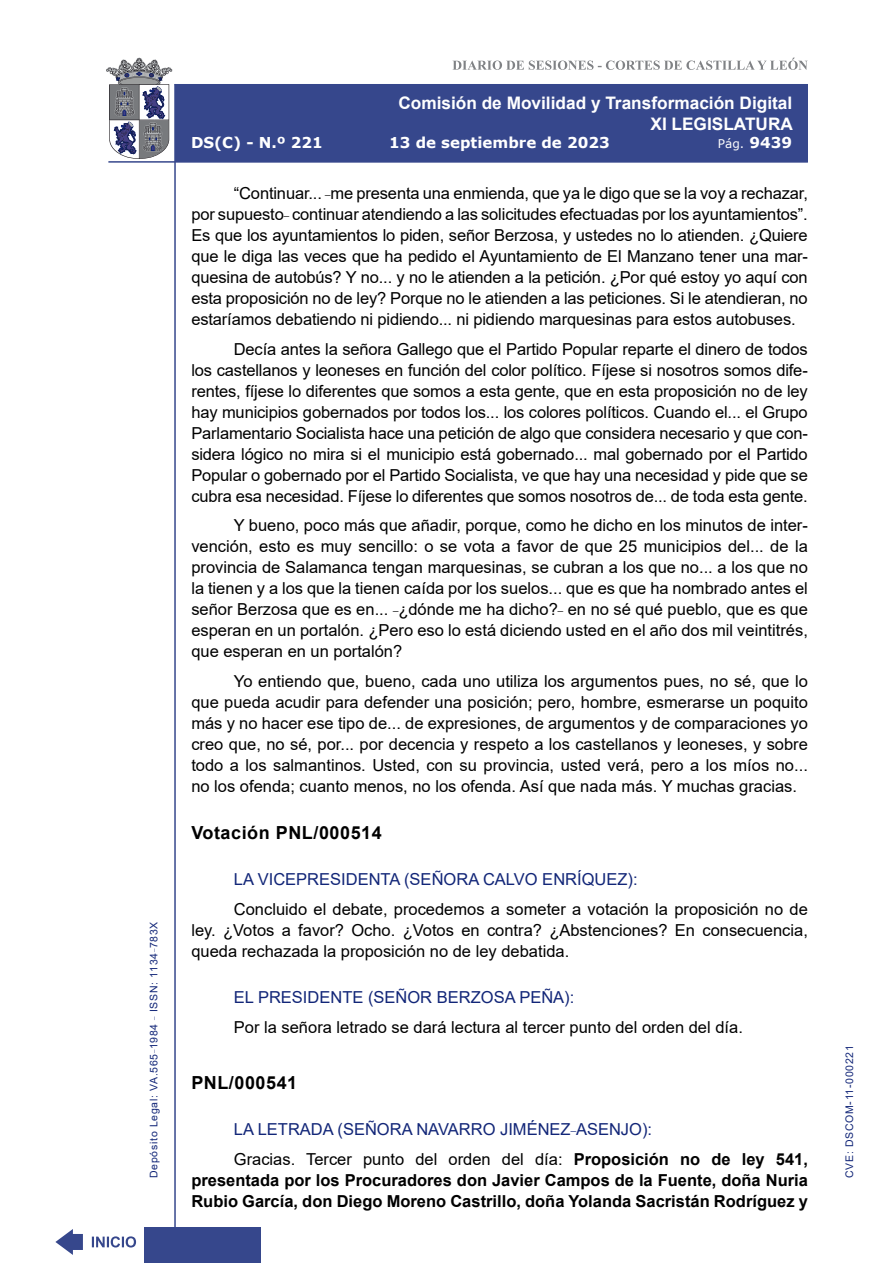
<style>
.page{position:relative;width:893px;height:1263px;background:#fff}
.page>*{position:absolute;margin:0;border:0;box-sizing:border-box;transform-origin:0 0}
.MarcadorSegundoNivel{font:700 18px "Arial";letter-spacing:.03em;color:#000}
.MarcadorPrimerNivel{font:700 18px "Arial";letter-spacing:.03em;color:#000}
.t1{font:700 17.25px/20.7px "Arial";color:#fff;text-align:right}
.t2{font:16.5px/21px "Arial";color:#000;text-align:justify}
.t3{font:700 16.5px/21px "Arial";color:#000;text-align:justify}
.Orador{font:16.5px "Arial";color:#122678}
.t4{font:700 15px "Verdana";color:#fff}
.t5{font:12px "Verdana";color:#fff}
.t6{font:10.5px "Arial";letter-spacing:.065em;color:#122678}
.s1{font-weight:700;font-size:15px}
.s2{font-weight:400}
</style>
<div class="page">
<svg style="left:452px;top:58px;width:356px;height:12px"></svg>
<hr style="left:174px;top:84px;width:2px;height:1179px;background:#36478c">
<div style="left:144px;top:1227px;width:117px;height:36px;background:#36478c"></div>
<div style="left:175px;top:84px;width:633px;height:78px;background:#36478c"></div>
<hr style="left:108px;top:161px;width:700px;height:2px;background:#36478c">
<svg style="left:92px;top:1236px;width:44px;height:11px"></svg>
<svg style="left:55px;top:1229px;width:28px;height:26px"></svg>
<svg style="left:106px;top:58px;width:66px;height:101px"></svg>
<p class="t6" style="left:146px;top:1178px;width:258px;rotate:-90deg">Depósito Legal: VA.565<sup>_</sup>1984 <sup>_</sup> ISSN: 1134<sup>_</sup>783X</p>
<p class="t1" style="left:398px;top:93px;width:396px">Comisión de Movilidad y Transformación Digital<br>XI LEGISLATURA</p>
<p class="t4" style="left:191px;top:132px;width:133px">DS(C) - N.º 221</p>
<p class="t4" style="left:389px;top:132px;width:222px">13 de septiembre de 2023</p>
<p class="t5" style="left:718px;top:135px;width:76px">Pág. <span class="s1">9439</span></p>
<p class="t2" style="left:191px;top:183px;width:618px;text-indent:43px">“Continuar... <sup>_</sup>me presenta una enmienda, que ya le digo que se la voy a rechazar, por supuesto<sup>_</sup> continuar atendiendo a las solicitudes efectuadas por los ayuntamientos”.<br>Es que los ayuntamientos lo piden, señor Berzosa, y ustedes no lo atienden. ¿Quiere que le diga las veces que ha pedido el Ayuntamiento de El Manzano tener una mar&shy;quesina de autobús? Y no... y no le atienden a la petición. ¿Por qué estoy yo aquí con esta proposición no de ley? Porque no le atienden a las peticiones. Si le atendieran, no estaríamos debatiendo ni pidiendo... ni pidiendo marquesinas para estos autobuses.</p>
<p class="t2" style="left:191px;top:338px;width:618px;text-indent:43px">Decía antes la señora Gallego que el Partido Popular reparte el dinero de todos los castellanos y leoneses en función del color político. Fíjese si nosotros somos dife&shy;rentes, fíjese lo diferentes que somos a esta gente, que en esta proposición no de ley hay municipios gobernados por todos los... los colores políticos. Cuando el... el Grupo Parlamentario Socialista hace una petición de algo que considera necesario y que con&shy;sidera lógico no mira si el municipio está gobernado... mal gobernado por el Partido Popular o gobernado por el Partido Socialista, ve que hay una necesidad y pide que se cubra esa necesidad. Fíjese lo diferentes que somos nosotros de... de toda esta gente.</p>
<p class="t2" style="left:191px;top:515px;width:618px;text-indent:43px">Y bueno, poco más que añadir, porque, como he dicho en los minutos de inter&shy;vención, esto es muy sencillo: o se vota a favor de que 25 municipios del... de la provincia de Salamanca tengan marquesinas, se cubran a los que no... a los que no la tienen y a los que la tienen caída por los suelos... que es que ha nombrado antes el señor Berzosa que es en... <sup>_</sup>¿dónde me ha dicho?<sup>_</sup> en no sé qué pueblo, que es que esperan en un portalón. ¿Pero eso lo está diciendo usted en el año dos mil veintitrés, que esperan en un portalón?</p>
<p class="t2" style="left:191px;top:670px;width:618px;text-indent:43px">Yo entiendo que, bueno, cada uno utiliza los argumentos pues, no sé, que lo que pueda acudir para defender una posición; pero, hombre, esmerarse un poquito más y no hacer ese tipo de... de expresiones, de argumentos y de comparaciones yo creo que, no sé, por... por decencia y respeto a los castellanos y leoneses, y sobre todo a los salmantinos. Usted, con su provincia, usted verá, pero a los míos no... no los ofenda; cuanto menos, no los ofenda. Así que nada más. Y muchas gracias.</p>
<p class="MarcadorSegundoNivel" style="left:191px;top:820px;width:192px">Votación PNL/000514</p>
<p class="Orador" style="left:234px;top:868px;width:405px">LA VICEPRESIDENTA (SEÑORA CALVO ENRÍQUEZ):</p>
<p class="t2" style="left:191px;top:898px;width:618px;text-indent:43px">Concluido el debate, procedemos a someter a votación la proposición no de ley. ¿Votos a favor? Ocho. ¿Votos en contra? ¿Abstenciones? En consecuencia, queda rechazada la proposición no de ley debatida.</p>
<p class="Orador" style="left:234px;top:986px;width:342px">EL PRESIDENTE (SEÑOR BERZOSA PEÑA):</p>
<p class="t2" style="left:234px;top:1016px;width:511px">Por la señora letrado se dará lectura al tercer punto del orden del día.</p>
<p class="MarcadorPrimerNivel" style="left:191px;top:1069px;width:107px">PNL/000541</p>
<p class="Orador" style="left:234px;top:1118px;width:420px">LA LETRADA (SEÑORA NAVARRO JIMÉNEZ<sup>_</sup>ASENJO):</p>
<p class="t3" style="left:191px;top:1148px;width:618px;text-indent:43px"><span class="s2">Gracias. Tercer punto del orden del día:</span> Proposición no de ley 541, presentada por los Procuradores don Javier Campos de la Fuente, doña Nuria Rubio García, don Diego Moreno Castrillo, doña Yolanda Sacristán Rodríguez y</p>
<p class="t6" style="left:842px;top:1178px;width:134px;rotate:-90deg">CVE: DSCOM-11-000221</p>
</div>
